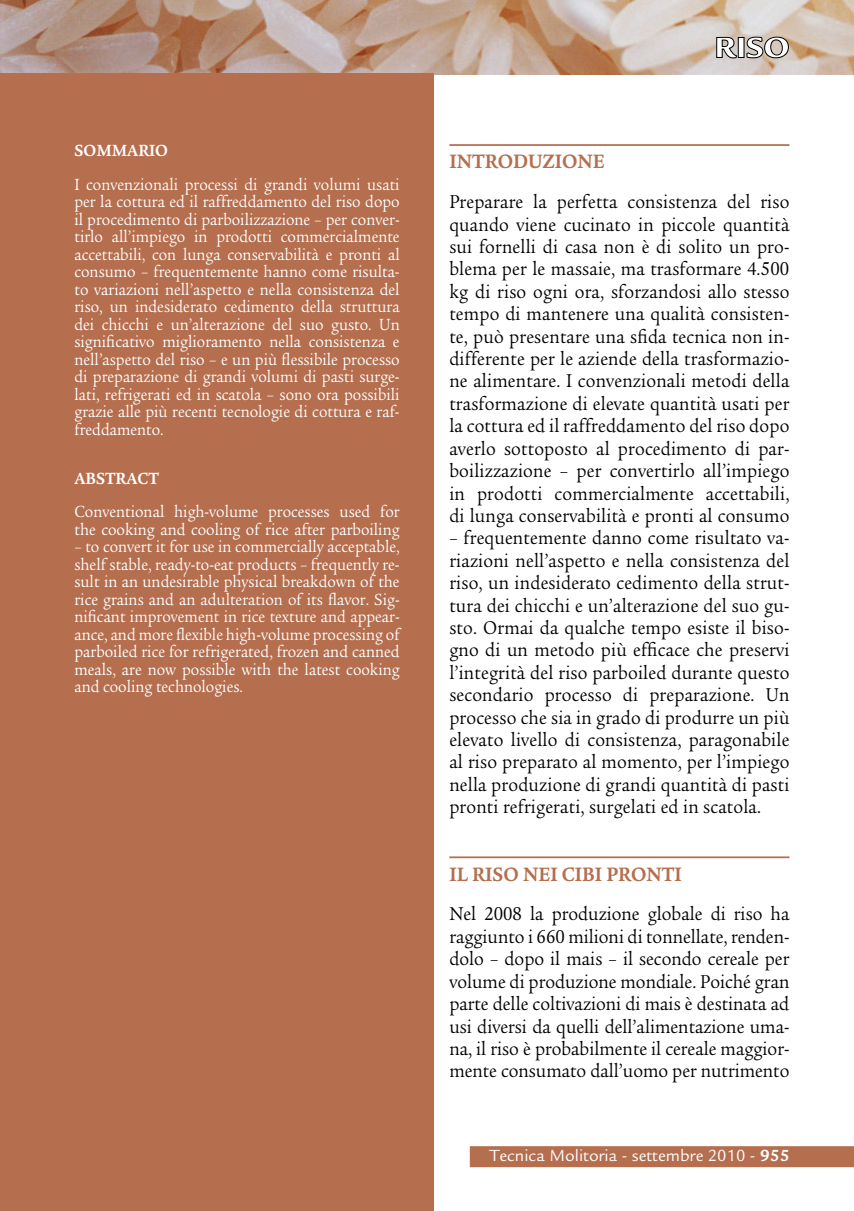
<style>
.page{position:relative;width:854px;height:1211px;background:#fff}
.page>*{position:absolute;margin:0;border:0;box-sizing:border-box;transform-origin:0 0}
.t1{font:900 31.5px "Legacy Sans Std";color:#fff}
.t2{font:700 21px "Legacy Serif Std";color:#b56e4e;scale:.9 1}
.t3{font:20.12px/22.4px "Legacy Serif Std";letter-spacing:.01em;color:#000;text-align:justify;scale:.9 1}
.t4{font:17.5px/17.5px "Legacy Serif Std";color:#fff;text-align:justify;scale:.9 1}
.t5{font:17.5px "Legacy Sans Std";color:#fff}
.t6{font:700 17.5px "Legacy Serif Std";color:#fff;scale:.9 1}
.s1{font-weight:700}
</style>
<div class="page">
<img style="left:0;top:0;width:853px;height:74px">
<svg style="left:715px;top:36px;width:22px;height:23px"></svg>
<div style="left:737px;top:37px;width:7px;height:21px;border:1px solid #000"></div>
<svg style="left:745px;top:36px;width:44px;height:23px"></svg>
<div style="left:469px;top:1146px;width:384px;height:21px;background:#b56e4e"></div>
<div style="left:0;top:73px;width:433px;height:1137px;background:#b56e4e"></div>
<hr style="left:449px;top:144px;width:340px;height:2px;background:#b56e4e">
<hr style="left:449px;top:856px;width:340px;height:2px;background:#b56e4e">
<p class="t6" style="left:74px;top:144px;width:106px">SOMMARIO</p>
<p class="t4" style="left:74px;top:176px;width:363px">I convenzionali processi di grandi volumi usati per la cottura ed il raffreddamento del riso dopo il procedimento di parboilizzazione – per conver&shy;tirlo all’impiego in prodotti commercialmente accettabili, con lunga conservabilità e pronti al consumo – frequentemente hanno come risulta&shy;to variazioni nell’aspetto e nella consistenza del riso, un indesiderato cedimento della struttura dei chicchi e un’alterazione del suo gusto. Un significativo miglioramento nella consistenza e nell’aspetto del riso – e un più flessibile processo di preparazione di grandi volumi di pasti surge&shy;lati, refrigerati ed in scatola – sono ora possibili grazie alle più recenti tecnologie di cottura e raf&shy;freddamento.</p>
<p class="t6" style="left:74px;top:471px;width:95px">ABSTRACT</p>
<p class="t4" style="left:74px;top:503px;width:363px">Conventional high-volume processes used for the cooking and cooling of rice after parboiling</p>
<p class="t4" style="left:74px;top:538px;width:363px">– to convert it for use in commercially acceptable, shelf stable, ready-to-eat products – frequently re&shy;sult in an undesirable physical breakdown of the rice grains and an adulteration of its flavor. Sig&shy;nificant improvement in rice texture and appear&shy;ance, and more flexible high-volume processing of parboiled rice for refrigerated, frozen and canned meals, are now possible with the latest cooking and cooling technologies.</p>
<h1 class="t1" style="left:714px;top:35px;width:76px">RISO</h1>
<p class="t2" style="left:449px;top:153px;width:174px">INTRODUZIONE</p>
<p class="t3" style="left:449px;top:191px;width:379px">Preparare la perfetta consistenza del riso quando viene cucinato in piccole quantità sui fornelli di casa non è di solito un pro&shy;blema per le massaie, ma trasformare 4.500 kg di riso ogni ora, sforzandosi allo stesso tempo di mantenere una qualità consisten&shy;te, può presentare una sfida tecnica non in&shy;differente per le aziende della trasformazio&shy;ne alimentare. I convenzionali metodi della trasformazione di elevate quantità usati per la cottura ed il raffreddamento del riso dopo averlo sottoposto al procedimento di par&shy;boilizzazione – per convertirlo all’impiego in prodotti commercialmente accettabili, di lunga conservabilità e pronti al consumo</p>
<p class="t3" style="left:449px;top:527px;width:379px">– frequentemente danno come risultato va&shy;riazioni nell’aspetto e nella consistenza del riso, un indesiderato cedimento della strut&shy;tura dei chicchi e un’alterazione del suo gu&shy;sto. Ormai da qualche tempo esiste il biso&shy;gno di un metodo più efficace che preservi l’integrità del riso parboiled durante questo secondario processo di preparazione. Un processo che sia in grado di produrre un più elevato livello di consistenza, paragonabile al riso preparato al momento, per l’impiego nella produzione di grandi quantità di pasti pronti refrigerati, surgelati ed in scatola.</p>
<p class="t2" style="left:449px;top:865px;width:260px">IL RISO NEI CIBI PRONTI</p>
<p class="t3" style="left:449px;top:903px;width:379px">Nel 2008 la produzione globale di riso ha raggiunto i 660 milioni di tonnellate, renden&shy;dolo – dopo il mais – il secondo cereale per volume di produzione mondiale. Poiché gran parte delle coltivazioni di mais è destinata ad usi diversi da quelli dell’alimentazione uma&shy;na, il riso è probabilmente il cereale maggior&shy;mente consumato dall’uomo per nutrimento</p>
<p class="t5" style="left:489px;top:1148px;width:301px">Tecnica Molitoria - settembre 2010 - <span class="s1">955</span></p>
</div>
